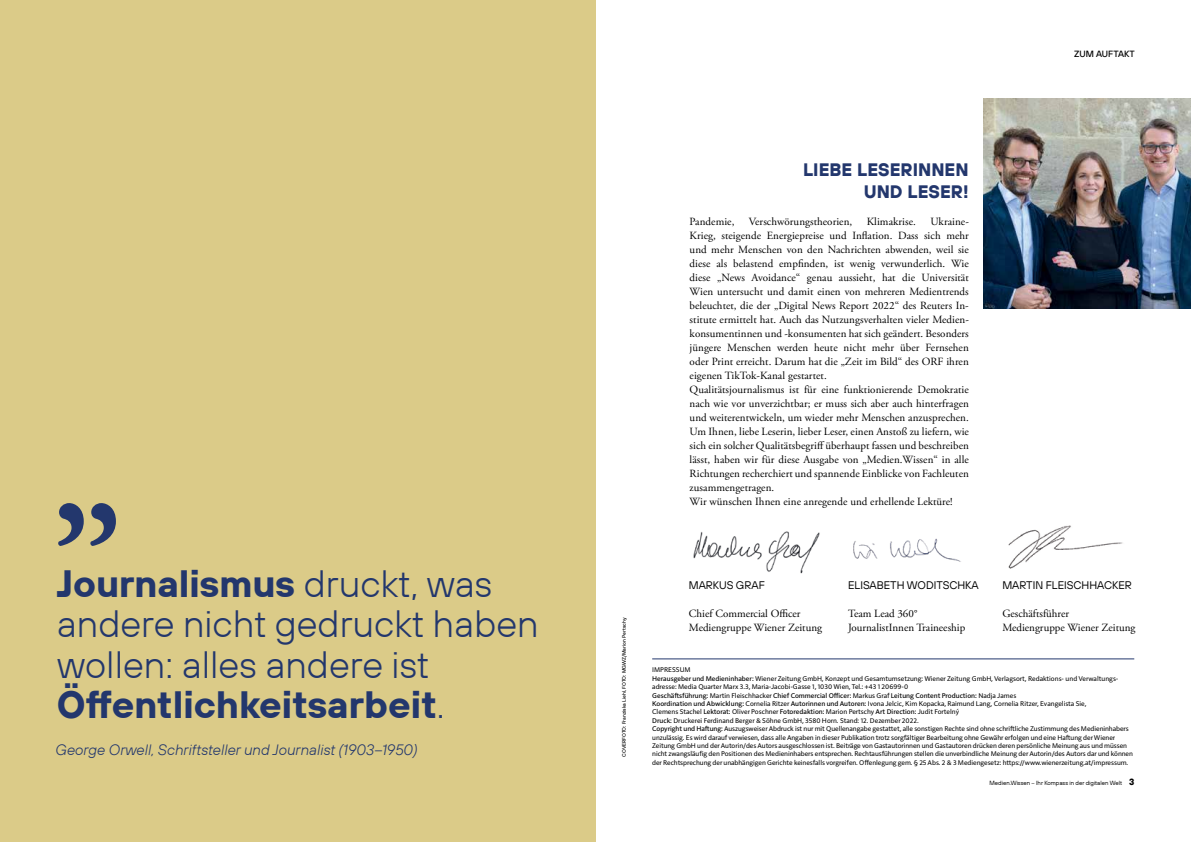
<style>
.page{position:relative;width:1191px;height:842px;background:#fff}
.page>*{position:absolute;margin:0;border:0;box-sizing:border-box;transform-origin:0 0}
.t1{font:700 146.9px "Adobe Garamond Pro";color:#23376d}
.t2{font:300 38px/40px "TT Hoves";color:#23376d}
.t3{font:700 18px/21.6px "TT Hoves";color:#23376d;text-align:right}
.t4{font:italic 300 15px "TT Hoves";color:#23376d}
.t5{font:11px/14px "Adobe Garamond Pro";letter-spacing:.005em;color:#000}
.t6{font:11px "TT Hoves";color:#000}
.t7{font:500 9px "TT Hoves";color:#000}
.t8{font:7px/8.4px "Solitaire MVB Pro";letter-spacing:-.005em;color:#000}
.t9{font:6px "TT Hoves";color:#000}
.t10{font:500 5px "TT Hoves";color:#000}
.s1{font-weight:700}
.s2{font-weight:500}
.s3{font-weight:700;font-size:9px}
</style>
<div class="page">
<img style="left:983px;top:99px;width:208px;height:210px">
<div style="left:0;top:0;width:596px;height:842px;background:#dbcb88"></div>
<hr style="left:652px;top:659px;width:482px;height:1px;background:#23376d">
<img style="left:853px;top:538px;width:108px;height:24px">
<img style="left:693px;top:531px;width:127px;height:43px">
<img style="left:1008px;top:525px;width:115px;height:44px">
<h1 class="t1" style="left:52px;top:396px;width:71px">„</h1>
<h2 class="t2" style="left:57px;top:563px;width:483px"><span class="s1">Journalismus</span> druckt, was andere nicht gedruckt haben wollen: alles andere ist<br><span class="s1">Öffentlichkeitsarbeit</span>.</h2>
<h3 class="t4" style="left:56px;top:740px;width:364px">George Orwell, Schriftsteller und Journalist (1903–1950)</h3>
<p class="t7" style="left:1074px;top:48px;width:62px">ZUM AUFTAKT</p>
<h3 class="t3" style="left:803px;top:158px;width:167px">LIEBE LESERINNEN<br>UND LESER!</h3>
<p class="t5" style="left:689px;top:215px;width:281px;text-indent:241px">Ukraine-Krieg, steigende Energiepreise und Inflation. Dass sich mehr und mehr Menschen von den Nachrichten abwenden, weil sie diese als belastend empfinden, ist wenig verwunderlich. Wie diese „News Avoidance“ genau aussieht, hat die Universität Wien untersucht und damit einen von mehreren Medientrends beleuchtet, die der „Digital News Report 2022“ des Reuters In&shy;stitute ermittelt hat. Auch das Nutzungsverhalten vieler Medien&shy;konsumentinnen und -konsumenten hat sich geändert. Besonders jüngere Menschen werden heute nicht mehr über Fernsehen oder Print erreicht. Darum hat die „Zeit im Bild“ des ORF ihren eigenen TikTok-Kanal gestartet.<br>Qualitätsjournalismus ist für eine funktionierende Demokratie nach wie vor unverzichtbar; er muss sich aber auch hinterfragen und weiterentwickeln, um wieder mehr Menschen anzusprechen.<br>Um Ihnen, liebe Leserin, lieber Leser, einen Anstoß zu liefern, wie sich ein solcher Qualitätsbegriff überhaupt fassen und beschreiben lässt, haben wir für diese Ausgabe von „Medien.Wissen“ in alle Richtungen recherchiert und spannende Einblicke von Fachleuten zusammengetragen.<br>Wir wünschen Ihnen eine anregende und erhellende Lektüre!</p>
<h3 class="t5" style="left:689px;top:215px;width:46px">Pandemie,</h3>
<h3 class="t5" style="left:749px;top:215px;width:105px">Verschwörungstheorien,</h3>
<h3 class="t5" style="left:867px;top:215px;width:51px">Klimakrise.</h3>
<p class="t10" style="left:621px;top:757px;width:140px;rotate:-90deg">COVERFOTO: Franziska Liehl, FOTO: MGWZ/Marion Pertschy</p>
<h3 class="t6" style="left:689px;top:578px;width:77px">MARKUS GRAF</h3>
<h3 class="t5" style="left:689px;top:607px;width:135px">Chief Commercial Officer<br>Mediengruppe Wiener Zeitung</h3>
<h3 class="t6" style="left:848px;top:578px;width:132px">ELISABETH WODITSCHKA</h3>
<h3 class="t5" style="left:848px;top:607px;width:119px">Team Lead 360°<br>JournalistInnen Traineeship</h3>
<h3 class="t6" style="left:1002px;top:578px;width:131px">MARTIN FLEISCHHACKER</h3>
<h3 class="t5" style="left:1002px;top:607px;width:135px">Geschäftsführer<br>Mediengruppe Wiener Zeitung</h3>
<p class="t8" style="left:652px;top:665px;width:482px">IMPRESSUM<br><span class="s2">Herausgeber und Medieninhaber:</span> Wiener Zeitung GmbH, Konzept und Gesamtumsetzung: Wiener Zeitung GmbH, Verlagsort, Redaktions- und Verwaltungs&shy;adresse: Media Quarter Marx 3.3, Maria-Jacobi-Gasse 1, 1030 Wien, Tel.: +43 1 20699-0<br><span class="s2">Geschäftsführung:</span> Martin Fleischhacker <span class="s2">Chief Commercial Officer:</span> Markus Graf <span class="s2">Leitung Content Production:</span> Nadja James<br><span class="s2">Koordination und Abwicklung:</span> Cornelia Ritzer <span class="s2">Autorinnen und Autoren:</span> Ivona Jelcic, Kim Kopacka, Raimund Lang, Cornelia Ritzer, Evangelista Sie,<br>Clemens Stachel <span class="s2">Lektorat:</span> Oliver Poschner <span class="s2">Fotoredaktion:</span> Marion Pertschy <span class="s2">Art Direction:</span> Judit Fortelný<br><span class="s2">Druck:</span> Druckerei Ferdinand Berger &amp; Söhne GmbH, 3580 Horn. Stand: 12. Dezember 2022.<br><span class="s2">Copyright und Haftung:</span> Auszugsweiser Abdruck ist nur mit Quellenangabe gestattet, alle sonstigen Rechte sind ohne schriftliche Zustimmung des Medieninhabers unzulässig. Es wird darauf verwiesen, dass alle Angaben in dieser Publikation trotz sorgfältiger Bearbeitung ohne Gewähr erfolgen und eine Haftung der Wiener Zeitung GmbH und der Autorin/des Autors ausgeschlossen ist. Beiträge von Gastautorinnen und Gastautoren drücken deren persönliche Meinung aus und müssen nicht zwangsläufig den Positionen des Medieninhabers entsprechen. Rechtausführungen stellen die unverbindliche Meinung der Autorin/des Autors dar und können der Rechtsprechung der unabhängigen Gerichte keinesfalls vorgreifen. Offenlegung gem. § 25 Abs. 2 &amp; 3 Mediengesetz: https://www.wienerzeitung.at/impressum.</p>
<p class="t9" style="left:989px;top:779px;width:146px">Medien.Wissen – Ihr Kompass in der digitalen Welt <span class="s3">3</span></p>
</div>
